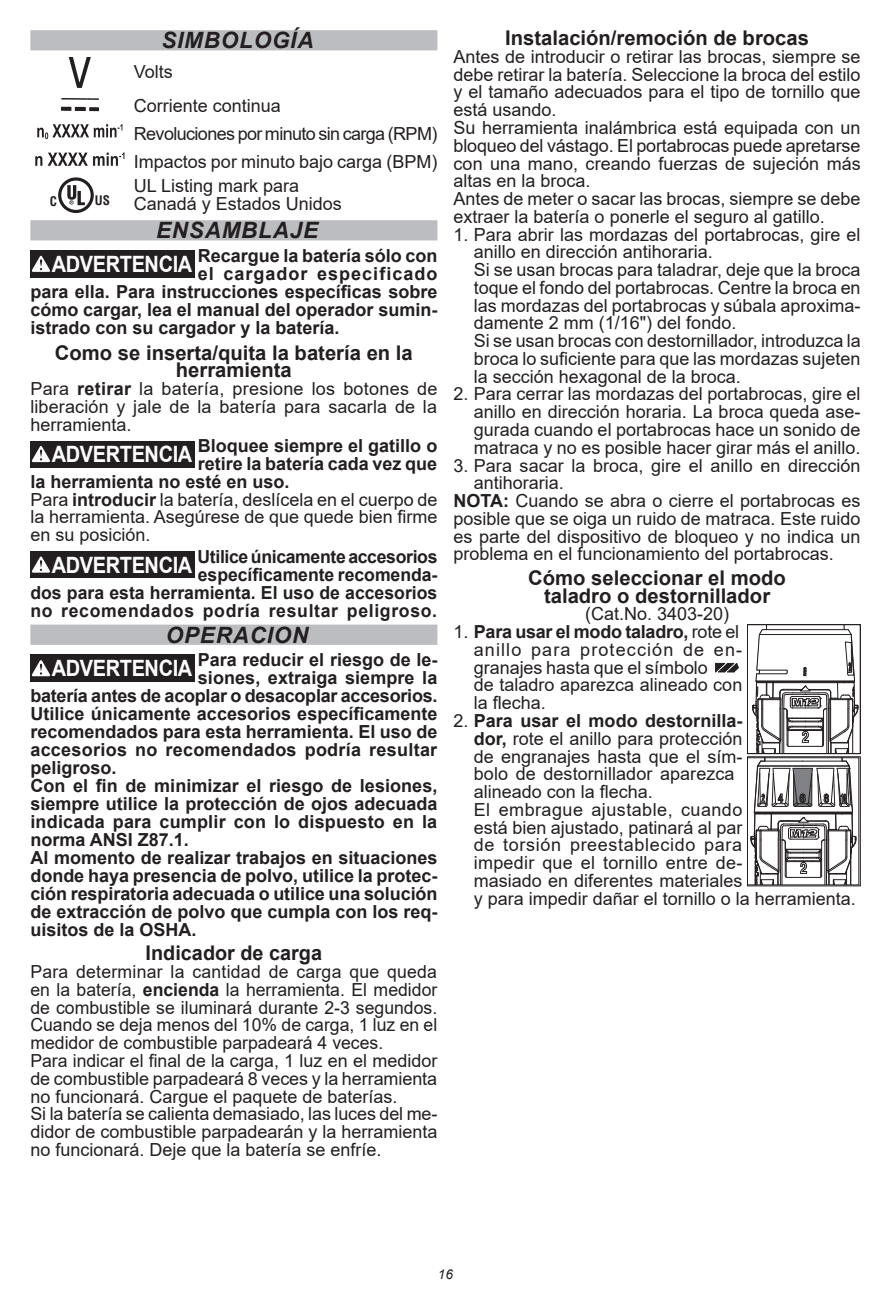
<style>
.page{position:relative;width:891px;height:1296px;background:#fff}
.page>*{position:absolute;margin:0;border:0;box-sizing:border-box;transform-origin:0 0}
.t1{font:700 22.5px "Arial";letter-spacing:-.02em;color:#fff;scale:.89 1}
.t2{font:italic 700 22.5px "Arial";letter-spacing:.035em;color:#231f20}
.t3{font:700 20.25px/17.8px "Arial";color:#231f20;text-align:center}
.t4{font:18px/17.8px "Arial";color:#231f20}
.t5{font:700 18px/18px "Arial";color:#231f20;text-align:right}
.t6{font:18px/27.9px "Arial";letter-spacing:-.035em;color:#231f20}
.t7{font:700 18px "Arial";letter-spacing:.055em;color:#231f20}
.t8{font:italic 13.5px "Arial";color:#231f20}
.t9{font:700 condensed 12.83px "Helvetica";color:#231f20}
.s1{font-weight:700}
</style>
<div class="page">
<div style="left:30px;top:30px;width:407px;height:20px;background:#bcbdc0"></div>
<div style="left:30px;top:220px;width:407px;height:20px;background:#bcbdc0"></div>
<div style="left:30px;top:625px;width:407px;height:20px;background:#bcbdc0"></div>
<img style="left:68px;top:57px;width:23px;height:31px">
<img style="left:62px;top:98px;width:36px;height:14px">
<svg style="left:37px;top:124px;width:85px;height:15px"></svg>
<svg style="left:35px;top:152px;width:89px;height:14px"></svg>
<svg style="left:58px;top:177px;width:36px;height:36px"></svg>
<div style="left:30px;top:250px;width:165px;height:27px;background:#231f20"></div>
<svg style="left:32px;top:256px;width:18px;height:16px"></svg>
<div style="left:30px;top:441px;width:165px;height:27px;background:#231f20"></div>
<svg style="left:32px;top:446px;width:18px;height:16px"></svg>
<div style="left:30px;top:551px;width:165px;height:27px;background:#231f20"></div>
<svg style="left:32px;top:557px;width:18px;height:16px"></svg>
<div style="left:30px;top:655px;width:165px;height:27px;background:#231f20"></div>
<svg style="left:32px;top:660px;width:18px;height:16px"></svg>
<div style="left:747px;top:624px;width:114px;height:130px;border:1px solid #231f20"></div>
<svg style="left:715px;top:663px;width:24px;height:10px"></svg>
<svg style="left:748px;top:625px;width:111px;height:258px"></svg>
<div style="left:747px;top:756px;width:114px;height:130px;border:1px solid #231f20"></div>
<p class="t2" style="left:161px;top:25px;width:154px">SIMBOLOGÍA</p>
<p class="t4" style="left:134px;top:55px;width:149px;line-height:34px">Volts<br>Corriente continua</p>
<p class="t6" style="left:134px;top:120px;width:305px">Revoluciones por minuto sin carga (RPM)<br>Impactos por minuto bajo carga (BPM)</p>
<p class="t4" style="left:134px;top:177px;width:210px">UL Listing mark para<br>Canadá y Estados Unidos</p>
<p class="t2" style="left:156px;top:215px;width:164px">ENSAMBLAJE</p>
<p class="t1" style="left:52px;top:249px;width:159px">ADVERTENCIA</p>
<p class="t5" style="left:198px;top:247px;width:241px">Recargue la batería sólo con</p>
<p class="t9" style="left:50px;top:193px;width:9px">C</p>
<p class="t9" style="left:95px;top:193px;width:17px">US</p>
<p class="t7" style="left:198px;top:261px;width:241px">el cargador especificado</p>
<p class="t5" style="left:30px;top:283px;width:409px">para ella. Para instrucciones específicas sobre</p>
<p class="t5" style="left:30px;top:301px;width:409px">cómo cargar, lea el manual del operador sumin-</p>
<p class="t5" style="left:30px;top:319px;width:311px">istrado con su cargador y la batería.</p>
<p class="t3" style="left:55px;top:344px;width:359px">Como se inserta/quita la batería en la herramienta</p>
<p class="t4" style="left:30px;top:380px;width:409px;text-align:justify">Para <span class="s1">retirar</span> la batería, presione los botones de liberación y jale de la batería para sacarla de la herramienta.</p>
<p class="t1" style="left:52px;top:439px;width:159px">ADVERTENCIA</p>
<p class="t5" style="left:198px;top:437px;width:241px">Bloquee siempre el gatillo o</p>
<p class="t5" style="left:198px;top:455px;width:241px">retire la batería cada vez que</p>
<p class="t5" style="left:30px;top:473px;width:261px">la herramienta no esté en uso.</p>
<p class="t4" style="left:30px;top:490px;width:409px">Para <span class="s1">introducir</span> la batería, deslícela en el cuerpo de</p>
<p class="t4" style="left:30px;top:508px;width:409px">la herramienta. Asegúrese de que quede bien firme</p>
<p class="t4" style="left:30px;top:526px;width:122px">en su posición.</p>
<p class="t1" style="left:52px;top:550px;width:159px">ADVERTENCIA</p>
<p class="t5" style="left:30px;top:547px;width:409px">Utilice únicamente accesorios<br>específicamente recomenda-<br>dos para esta herramienta. El uso de accesorios no recomendados podría resultar peligroso.</p>
<p class="t2" style="left:166px;top:620px;width:144px">OPERACION</p>
<p class="t1" style="left:52px;top:653px;width:159px">ADVERTENCIA</p>
<p class="t5" style="left:198px;top:651px;width:241px">Para reducir el riesgo de le-</p>
<p class="t5" style="left:198px;top:669px;width:241px">siones, extraiga siempre la</p>
<p class="t5" style="left:30px;top:687px;width:409px">batería antes de acoplar o desacoplar accesorios.</p>
<p class="t5" style="left:30px;top:705px;width:409px">Utilice únicamente accesorios específicamente</p>
<p class="t5" style="left:30px;top:723px;width:409px">recomendados para esta herramienta. El uso de</p>
<p class="t5" style="left:30px;top:741px;width:408px">accesorios no recomendados podría resultar</p>
<p class="t5" style="left:30px;top:759px;width:88px">peligroso.</p>
<p class="t5" style="left:30px;top:777px;width:409px">Con el fin de minimizar el riesgo de lesiones,</p>
<p class="t5" style="left:30px;top:795px;width:409px">siempre utilice la protección de ojos adecuada</p>
<p class="t5" style="left:30px;top:813px;width:408px">indicada para cumplir con lo dispuesto en la</p>
<p class="t5" style="left:30px;top:831px;width:160px">norma ANSI Z87.1.</p>
<p class="t5" style="left:30px;top:849px;width:409px">Al momento de realizar trabajos en situaciones</p>
<p class="t5" style="left:30px;top:867px;width:409px">donde haya presencia de polvo, utilice la protec-</p>
<p class="t5" style="left:30px;top:885px;width:409px">ción respiratoria adecuada o utilice una solución</p>
<p class="t5" style="left:30px;top:903px;width:409px">de extracción de polvo que cumpla con los req-</p>
<p class="t5" style="left:30px;top:921px;width:168px">uisitos de la OSHA.</p>
<p class="t3" style="left:146px;top:945px;width:178px">Indicador de carga</p>
<p class="t4" style="left:30px;top:963px;width:409px">Para determinar la cantidad de carga que queda en la batería, <span class="s1">encienda</span> la herramienta. El medidor de combustible se iluminará durante 2-3 segundos.<br>Cuando se deja menos del 10% de carga, 1 luz en el medidor de combustible parpadeará 4 veces.<br>Para indicar el final de la carga, 1 luz en el medidor de combustible parpadeará 8 veces y la herramienta no funcionará. Cargue el paquete de baterías.<br>Si la batería se calienta demasiado, las luces del me&shy;didor de combustible parpadearán y la herramienta no funcionará. Deje que la batería se enfríe.</p>
<p class="t3" style="left:505px;top:29px;width:305px">Instalación/remoción de brocas</p>
<p class="t4" style="left:454px;top:48px;width:409px">Antes de introducir o retirar las brocas, siempre se debe retirar la batería. Seleccione la broca del estilo y el tamaño adecuados para el tipo de tornillo que está usando.<br>Su herramienta inalámbrica está equipada con un bloqueo del vástago. El portabrocas puede apretarse con una mano, creando fuerzas de sujeción más altas en la broca.<br>Antes de meter o sacar las brocas, siempre se debe extraer la batería o ponerle el seguro al gatillo.</p>
<p class="t4" style="left:474px;top:225px;width:388px;text-indent:-20px">1. Para abrir las mordazas del portabrocas, gire el anillo en dirección antihoraria.<br>Si se usan brocas para taladrar, deje que la broca toque el fondo del portabrocas. Centre la broca en las mordazas del portabrocas y súbala aproxima&shy;damente 2 mm (1/16") del fondo.<br>Si se usan brocas con destornillador, introduzca la broca lo suficiente para que las mordazas sujeten la sección hexagonal de la broca.</p>
<p class="t4" style="left:474px;top:385px;width:388px;text-align:justify;text-indent:-20px">2. Para cerrar las mordazas del portabrocas, gire el anillo en dirección horaria. La broca queda ase&shy;gurada cuando el portabrocas hace un sonido de matraca y no es posible hacer girar más el anillo.</p>
<p class="t4" style="left:454px;top:456px;width:408px">3. Para sacar la broca, gire el anillo en dirección</p>
<p class="t4" style="left:474px;top:474px;width:92px">antihoraria.</p>
<p class="t4" style="left:454px;top:492px;width:409px"><span class="s1">NOTA:</span> Cuando se abra o cierre el portabrocas es</p>
<p class="t4" style="left:454px;top:510px;width:409px">posible que se oiga un ruido de matraca. Este ruido</p>
<p class="t4" style="left:454px;top:527px;width:409px">es parte del dispositivo de bloqueo y no indica un</p>
<p class="t4" style="left:454px;top:545px;width:382px">problema en el funcionamiento del portabrocas.</p>
<p class="t3" style="left:528px;top:569px;width:259px">Cómo seleccionar el modo taladro o destornillador</p>
<p class="t4" style="left:585px;top:605px;width:146px">(Cat.No. 3403-20)</p>
<p class="t4" style="left:474px;top:623px;width:270px;text-indent:-20px">1. <span class="s1">Para usar el modo taladro,</span> rote el anillo para protección de en&shy;granajes hasta que el símbolo<br>de taladro aparezca alineado con la flecha.</p>
<p class="t4" style="left:474px;top:712px;width:384px;text-indent:-20px">2. <span class="s1">Para usar el modo destornilla-<br>dor,</span> rote el anillo para protección<br>de engranajes hasta que el sím-<br>bolo de destornillador aparezca<br>alineado con la flecha.<br>El embrague ajustable, cuando<br>está bien ajustado, patinará al par<br>de torsión preestablecido para<br>impedir que el tornillo entre de-<br>masiado en diferentes materiales<br>y para impedir dañar el tornillo o la herramienta.</p>
<p class="t8" style="left:438px;top:1265px;width:17px">16</p>
</div>
